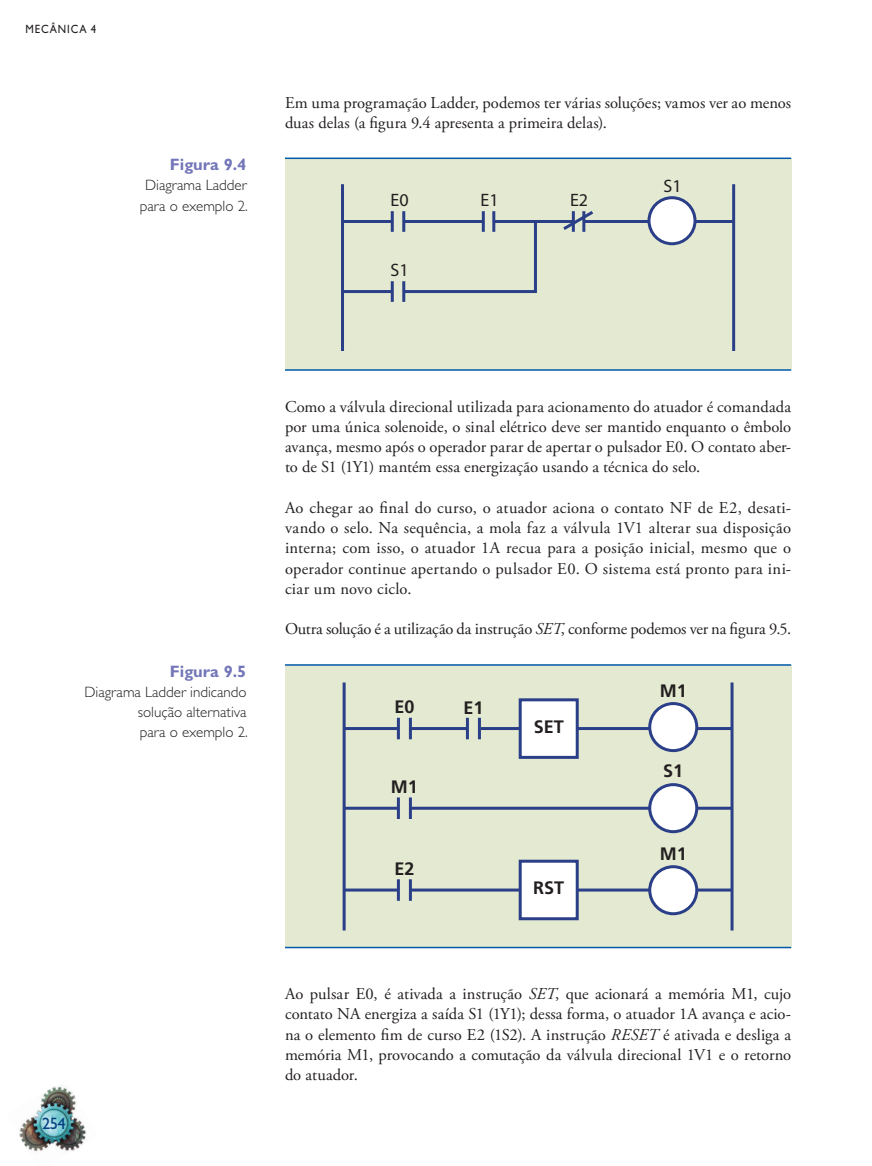
<style>
.page{position:relative;width:872px;height:1166px;background:#fff}
.page>*{position:absolute;margin:0;border:0;box-sizing:border-box;transform-origin:0 0}
.t1{font:700 18px "Frutiger";color:#231f20}
.t2{font:16.5px/20.2px "Adobe Garamond Pro";color:#231f20;text-align:justify}
.t3{font:700 16.5px "Gill Sans Std";color:#7376b8}
.t4{font:16.5px "Gill Sans Std";color:#014081}
.t5{font:300 15px/20.2px "Gill Sans Std";color:#231f20;text-align:center}
.t6{font:12px "Gill Sans Std";letter-spacing:.085em;color:#231f20;scale:.9 1}
.s1{font-style:italic}
</style>
<div class="page">
<img style="left:19px;top:1086px;width:68px;height:66px">
<div style="left:285px;top:158px;width:506px;height:212px;background:#e4ead1"></div>
<hr style="left:285px;top:157px;width:506px;height:2px;background:#015aaa">
<hr style="left:285px;top:369px;width:506px;height:1px;background:#015aaa">
<hr style="left:341px;top:184px;width:3px;height:166px;background:#2a3f88">
<hr style="left:732px;top:184px;width:3px;height:166px;background:#2a3f88">
<hr style="left:391px;top:211px;width:3px;height:21px;background:#2a3f88">
<hr style="left:402px;top:211px;width:3px;height:21px;background:#2a3f88">
<hr style="left:482px;top:211px;width:3px;height:21px;background:#2a3f88">
<hr style="left:492px;top:211px;width:3px;height:21px;background:#2a3f88">
<hr style="left:343px;top:220px;width:49px;height:3px;background:#2a3f88">
<hr style="left:391px;top:281px;width:3px;height:21px;background:#2a3f88">
<hr style="left:402px;top:281px;width:3px;height:21px;background:#2a3f88">
<hr style="left:343px;top:290px;width:49px;height:3px;background:#2a3f88">
<svg style="left:402px;top:219px;width:135px;height:75px"></svg>
<hr style="left:694px;top:220px;width:38px;height:3px;background:#2a3f88">
<hr style="left:493px;top:220px;width:80px;height:3px;background:#2a3f88">
<hr style="left:583px;top:220px;width:66px;height:3px;background:#2a3f88">
<svg style="left:563px;top:211px;width:31px;height:21px"></svg>
<div style="left:649px;top:198px;width:46px;height:46px;background:#fff;border-radius:50%"></div>
<div style="left:647px;top:196px;width:49px;height:49px;border:3px solid #2a3f88;border-radius:50%"></div>
<div style="left:285px;top:664px;width:506px;height:283px;background:#e4ead1"></div>
<hr style="left:285px;top:664px;width:506px;height:1px;background:#015aaa">
<hr style="left:285px;top:946px;width:506px;height:2px;background:#015aaa">
<hr style="left:342px;top:682px;width:3px;height:248px;background:#2a3f88">
<hr style="left:730px;top:682px;width:3px;height:248px;background:#2a3f88">
<hr style="left:397px;top:717px;width:3px;height:22px;background:#2a3f88">
<hr style="left:409px;top:717px;width:3px;height:22px;background:#2a3f88">
<hr style="left:466px;top:717px;width:3px;height:22px;background:#2a3f88">
<hr style="left:478px;top:717px;width:3px;height:22px;background:#2a3f88">
<hr style="left:345px;top:726px;width:53px;height:3px;background:#2a3f88">
<hr style="left:410px;top:726px;width:57px;height:3px;background:#2a3f88">
<hr style="left:481px;top:726px;width:250px;height:3px;background:#2a3f88">
<hr style="left:397px;top:797px;width:3px;height:21px;background:#2a3f88">
<hr style="left:409px;top:797px;width:3px;height:21px;background:#2a3f88">
<hr style="left:345px;top:806px;width:53px;height:3px;background:#2a3f88">
<hr style="left:410px;top:806px;width:321px;height:3px;background:#2a3f88">
<hr style="left:397px;top:879px;width:3px;height:21px;background:#2a3f88">
<hr style="left:409px;top:879px;width:3px;height:21px;background:#2a3f88">
<hr style="left:345px;top:888px;width:53px;height:3px;background:#2a3f88">
<hr style="left:410px;top:888px;width:321px;height:3px;background:#2a3f88">
<div style="left:520px;top:699px;width:57px;height:58px;background:#fff"></div>
<div style="left:518px;top:698px;width:60px;height:60px;border:3px solid #2a3f88"></div>
<div style="left:520px;top:861px;width:57px;height:57px;background:#fff"></div>
<div style="left:518px;top:859px;width:60px;height:61px;border:3px solid #2a3f88"></div>
<div style="left:649px;top:703px;width:47px;height:47px;background:#fff;border-radius:50%"></div>
<div style="left:648px;top:702px;width:50px;height:50px;border:3px solid #2a3f88;border-radius:50%"></div>
<div style="left:649px;top:784px;width:47px;height:47px;background:#fff;border-radius:50%"></div>
<div style="left:648px;top:783px;width:50px;height:50px;border:3px solid #2a3f88;border-radius:50%"></div>
<div style="left:649px;top:866px;width:47px;height:47px;background:#fff;border-radius:50%"></div>
<div style="left:648px;top:865px;width:50px;height:50px;border:3px solid #2a3f88;border-radius:50%"></div>
<p class="t6" style="left:26px;top:22px;width:80px">MECÂNICA 4</p>
<p class="t3" style="left:170px;top:155px;width:78px">Figura 9.4</p>
<p class="t5" style="left:140px;top:175px;width:110px">Diagrama Ladder para o exemplo 2.</p>
<p class="t2" style="left:285px;top:93px;width:508px">Em uma programação Ladder, podemos ter várias soluções; vamos ver ao menos duas delas (a figura 9.4 apresenta a primeira delas).</p>
<p class="t1" style="left:390px;top:188px;width:20px">E0</p>
<p class="t1" style="left:390px;top:258px;width:20px">S1</p>
<p class="t1" style="left:480px;top:188px;width:20px">E1</p>
<p class="t1" style="left:570px;top:188px;width:20px">E2</p>
<p class="t1" style="left:663px;top:174px;width:20px">S1</p>
<p class="t3" style="left:170px;top:661px;width:78px">Figura 9.5</p>
<p class="t5" style="left:138px;top:681px;width:111px;text-align:justify;text-indent:-53px">Diagrama Ladder indicando solução alternativa para o exemplo 2.</p>
<p class="t4" style="left:42px;top:1113px;width:25px">254</p>
<p class="t2" style="left:285px;top:396px;width:508px">Como a válvula direcional utilizada para acionamento do atuador é comandada por uma única solenoide, o sinal elétrico deve ser mantido enquanto o êmbolo avança, mesmo após o operador parar de apertar o pulsador E0. O contato aber&shy;to de S1 (1Y1) mantém essa energização usando a técnica do selo.</p>
<p class="t2" style="left:285px;top:498px;width:507px">Ao chegar ao final do curso, o atuador aciona o contato NF de E2, desati&shy;vando o selo. Na sequência, a mola faz a válvula 1V1 alterar sua disposição interna; com isso, o atuador 1A recua para a posição inicial, mesmo que o operador continue apertando o pulsador E0. O sistema está pronto para ini&shy;ciar um novo ciclo.</p>
<p class="t2" style="left:285px;top:619px;width:507px">Outra solução é a utilização da instrução <span class="s1">SET</span>, conforme podemos ver na figura 9.5.</p>
<p class="t1" style="left:394px;top:696px;width:22px">E0</p>
<p class="t1" style="left:391px;top:776px;width:28px">M1</p>
<p class="t1" style="left:394px;top:858px;width:22px">E2</p>
<p class="t1" style="left:463px;top:696px;width:22px">E1</p>
<p class="t1" style="left:533px;top:716px;width:32px">SET</p>
<p class="t1" style="left:533px;top:877px;width:33px">RST</p>
<p class="t1" style="left:659px;top:680px;width:28px">M1</p>
<p class="t1" style="left:663px;top:759px;width:22px">S1</p>
<p class="t1" style="left:659px;top:843px;width:28px">M1</p>
<p class="t2" style="left:285px;top:984px;width:508px">Ao pulsar E0, é ativada a instrução <span class="s1">SET</span>, que acionará a memória M1, cujo contato NA energiza a saída S1 (1Y1); dessa forma, o atuador 1A avança e acio&shy;na o elemento fim de curso E2 (1S2). A instrução <span class="s1">RESET</span> é ativada e desliga a memória M1, provocando a comutação da válvula direcional 1V1 e o retorno do atuador.</p>
</div>
